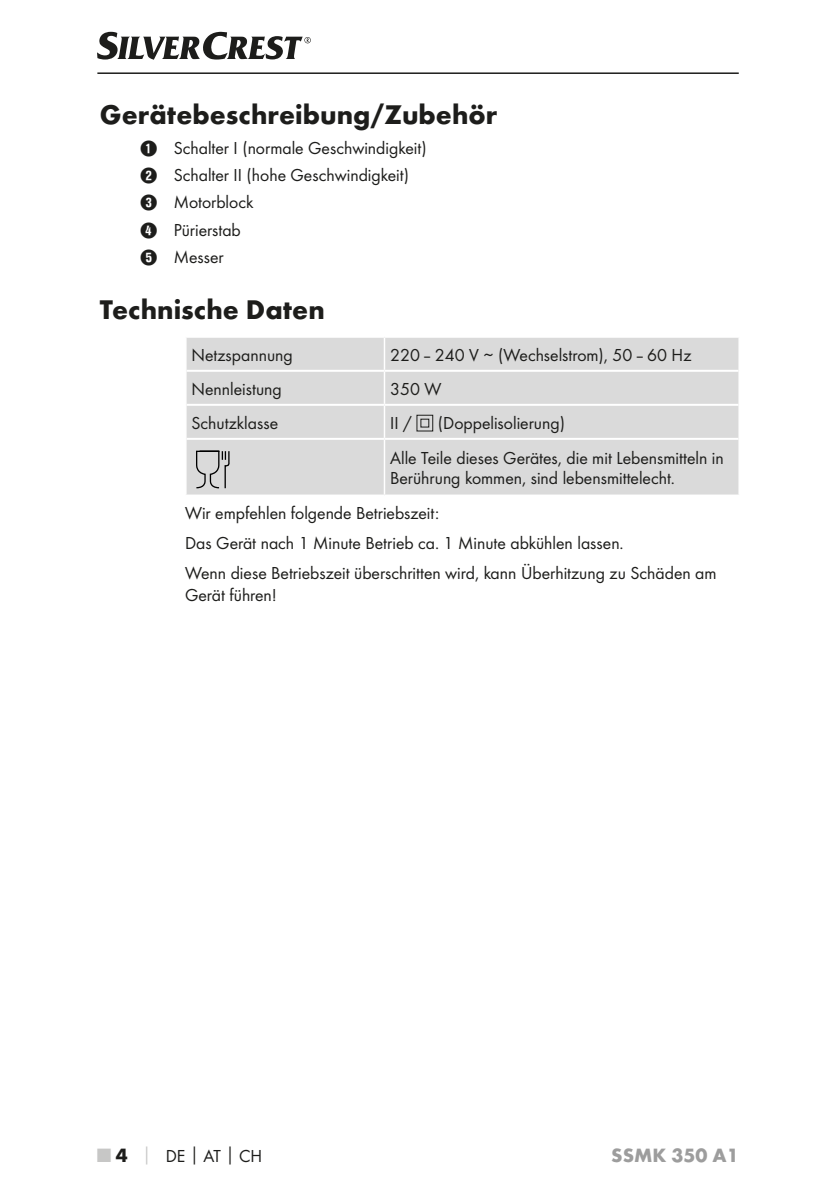
<style>
.page{position:relative;width:839px;height:1190px;background:#fff}
.page>*{position:absolute;margin:0;border:0;box-sizing:border-box;transform-origin:0 0}
.t1{font:700 28px "Futura";color:#1d1d1b}
.t2{font:700 20px "Futura";color:#9d9d9d}
.t3{font:18px/27.2px "Futura Boo";color:#1d1d1b}
.s1{font-family:"Hako PI Nummern"}
.s2{font-family:"Futura";font-weight:700;font-size:20px;color:#c7c7c6}
.s3{font-family:"Futura";font-weight:700;font-size:20px}
.s4{font-family:"Futura";font-weight:700;color:#c7c7c6}
.s5{font-family:"Futura";font-weight:700}
</style>
<div class="page">
<hr style="left:97px;top:72px;width:641px;height:2px;background:#1d1d1b">
<svg style="left:97px;top:32px;width:213px;height:28px"></svg>
<div style="left:186px;top:338px;width:552px;height:156px;background:#dadada"></div>
<hr style="left:186px;top:370px;width:198px;height:2px;background:#fff">
<hr style="left:384px;top:370px;width:354px;height:2px;background:#fff">
<hr style="left:186px;top:404px;width:198px;height:2px;background:#fff">
<hr style="left:384px;top:404px;width:354px;height:2px;background:#fff">
<hr style="left:186px;top:438px;width:198px;height:2px;background:#fff">
<hr style="left:384px;top:438px;width:354px;height:2px;background:#fff">
<hr style="left:383px;top:338px;width:2px;height:32px;background:#fff">
<hr style="left:383px;top:372px;width:2px;height:32px;background:#fff">
<hr style="left:383px;top:406px;width:2px;height:32px;background:#fff">
<hr style="left:383px;top:440px;width:2px;height:54px;background:#fff">
<svg style="left:416px;top:414px;width:17px;height:17px"></svg>
<svg style="left:195px;top:450px;width:35px;height:39px"></svg>
<h1 class="t1" style="left:100px;top:97px;width:398px">Gerätebeschreibung/Zubehör</h1>
<p class="t3" style="left:140px;top:134px;width:288px"><span class="s1">1</span> Schalter I (normale Geschwindigkeit)<br><span class="s1">2</span> Schalter II (hohe Geschwindigkeit)<br><span class="s1">3</span> Motorblock<br><span class="s1">4</span> Pürierstab<br><span class="s1">5</span> Messer</p>
<h1 class="t1" style="left:100px;top:292px;width:226px">Technische Daten</h1>
<p class="t3" style="left:191px;top:341px;width:103px">Netzspannung</p>
<p class="t3" style="left:390px;top:341px;width:302px">220–240 V ∼ (Wechselstrom), 50–60 Hz</p>
<p class="t3" style="left:191px;top:375px;width:92px">Nennleistung</p>
<p class="t3" style="left:390px;top:375px;width:53px">350 W</p>
<p class="t3" style="left:191px;top:409px;width:88px">Schutzklasse</p>
<p class="t3" style="left:390px;top:409px;width:23px">II /</p>
<p class="t3" style="left:390px;top:405px;width:335px;line-height:34.8px;text-indent:48px">(Doppelisolierung)<br>Alle Teile dieses Gerätes, die mit Lebensmitteln in</p>
<p class="t3" style="left:185px;top:460px;width:489px;line-height:34.8px;text-indent:205px">Berührung kommen, sind lebensmittelecht.<br>Wir empfehlen folgende Betriebszeit:</p>
<p class="t3" style="left:185px;top:527px;width:532px;line-height:30px">Das Gerät nach 1 Minute Betrieb ca. 1 Minute abkühlen lassen.<br>Wenn diese Betriebszeit überschritten wird, kann Überhitzung zu Schäden am</p>
<p class="t3" style="left:185px;top:581px;width:93px">Gerät führen!</p>
<p class="t3" style="left:97px;top:1142px;width:166px"><span class="s2">■</span> <span class="s3">4</span> <span class="s4">│</span> DE<span class="s5">│</span>AT<span class="s5">│</span>CH</p>
<p class="t2" style="left:611px;top:1143px;width:129px">SSMK 350 A1</p>
</div>
